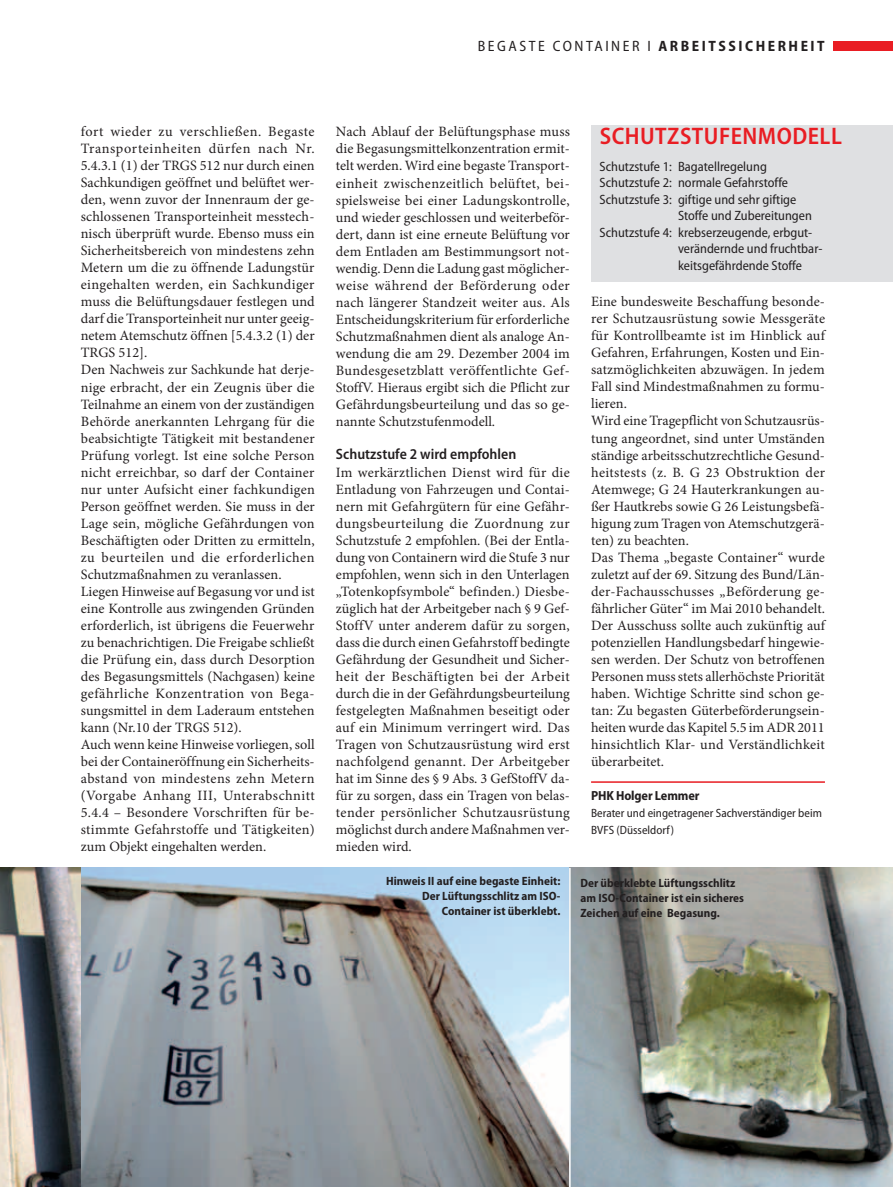
<style>
.page{position:relative;width:893px;height:1187px;background:#fff}
.page>*{position:absolute;margin:0;border:0;box-sizing:border-box;transform-origin:0 0}
.t1{font:600 semi-condensed 24px "Myriad Pro";letter-spacing:.02em;color:#e91d23}
.t2{font:semi-condensed 15px "Myriad Pro";letter-spacing:.17em;color:#231f20}
.t3{font:600 semi-condensed 15px "Myriad Pro";color:#231f20}
.t4{font:14.25px/17px "Minion Pro";letter-spacing:.005em;color:#231f20}
.t5{font:semi-condensed 13.5px "Myriad Pro";color:#231f20}
.t6{font:700 semi-condensed 13.2px "Myriad Pro";letter-spacing:-.01em;color:#231f20}
.t7{font:700 semi-condensed 12px/15px "Myriad Pro";color:#231f20;text-align:right}
.t8{font:semi-condensed 12px/17px "Myriad Pro";color:#231f20}
.s1{font-weight:700}
</style>
<div class="page">
<div style="left:833px;top:41px;width:60px;height:10px;background:#e91d23"></div>
<hr style="left:591px;top:781px;width:234px;height:1px;background:#e91d23">
<div style="left:591px;top:125px;width:302px;height:157px;background:#dfe0e2"></div>
<img style="left:0;top:867px;width:893px;height:319px">
<hr style="left:569px;top:867px;width:2px;height:319px;background:#fff">
<hr style="left:79px;top:867px;width:2px;height:319px;background:#fff">
<p class="t2" style="left:478px;top:38px;width:348px">Beg ast e Container i <span class="s1">arbeitssich erh eit</span></p>
<p class="t4" style="left:81px;top:123px;width:236px">fort wieder zu verschließen. Begaste Transporteinheiten dürfen nach Nr.<br>5.4.3.1 (1) der TRGS 512 nur durch einen Sachkundigen geöffnet und belüftet wer&shy;den, wenn zuvor der Innenraum der ge&shy;schlossenen Transporteinheit messtech&shy;nisch überprüft wurde. Ebenso muss ein Sicherheitsbereich von mindestens zehn Metern um die zu öffnende Ladungstür eingehalten werden, ein Sachkundiger muss die Belüftungsdauer festlegen und darf die Transporteinheit nur unter geeig&shy;netem Atemschutz öffnen [5.4.3.2 (1) der TRGS 512].<br>Den Nachweis zur Sachkunde hat derje&shy;nige erbracht, der ein Zeugnis über die Teilnahme an einem von der zuständigen Behörde anerkannten Lehrgang für die beabsichtigte Tätigkeit mit bestandener Prüfung vorlegt. Ist eine solche Person nicht erreichbar, so darf der Container nur unter Aufsicht einer fachkundigen Person geöffnet werden. Sie muss in der Lage sein, mögliche Gefährdungen von Beschäftigten oder Dritten zu ermitteln, zu beurteilen und die erforderlichen Schutzmaßnahmen zu veranlassen.<br>Liegen Hinweise auf Begasung vor und ist eine Kontrolle aus zwingenden Gründen erforderlich, ist übrigens die Feuerwehr zu benachrichtigen. Die Freigabe schließt die Prüfung ein, dass durch Desorption des Begasungsmittels (Nachgasen) keine gefährliche Konzentration von Bega&shy;sungsmittel in dem Laderaum entstehen kann (Nr.10 der TRGS 512).<br>Auch wenn keine Hinweise vorliegen, soll bei der Containeröffnung ein Sicherheits&shy;abstand von mindestens zehn Metern (Vorgabe Anhang III, Unterabschnitt 5.4.4 – Besondere Vorschriften für be&shy;stimmte Gefahrstoffe und Tätigkeiten) zum Objekt eingehalten werden.</p>
<p class="t4" style="left:336px;top:123px;width:235px">Nach Ablauf der Belüftungsphase muss die Begasungsmittelkonzentration ermit&shy;telt werden. Wird eine begaste Transport&shy;einheit zwischenzeitlich belüftet, bei&shy;spielsweise bei einer Ladungskontrolle, und wieder geschlossen und weiterbeför&shy;dert, dann ist eine erneute Belüftung vor dem Entladen am Bestimmungsort not&shy;wendig. Denn die Ladung gast möglicher&shy;weise während der Beförderung oder nach längerer Standzeit weiter aus. Als Entscheidungskriterium für erforderliche Schutzmaßnahmen dient als analoge An&shy;wendung die am 29. Dezember 2004 im Bundesgesetzblatt veröffentlichte Gef-StoffV. Hieraus ergibt sich die Pflicht zur Gefährdungsbeurteilung und das so ge&shy;nannte Schutzstufenmodell.</p>
<p class="t3" style="left:336px;top:446px;width:182px">Schutzstufe 2 wird empfohlen</p>
<p class="t4" style="left:336px;top:463px;width:235px">Im werkärztlichen Dienst wird für die Entladung von Fahrzeugen und Contai&shy;nern mit Gefahrgütern für eine Gefähr&shy;dungsbeurteilung die Zuordnung zur Schutzstufe 2 empfohlen. (Bei der Entla&shy;dung von Containern wird die Stufe 3 nur empfohlen, wenn sich in den Unterlagen „Totenkopfsymbole“ befinden.) Diesbe&shy;züglich hat der Arbeitgeber nach § 9 Gef-StoffV unter anderem dafür zu sorgen, dass die durch einen Gefahrstoff bedingte Gefährdung der Gesundheit und Sicher&shy;heit der Beschäftigten bei der Arbeit durch die in der Gefährdungsbeurteilung festgelegten Maßnahmen beseitigt oder auf ein Minimum verringert wird. Das Tragen von Schutzausrüstung wird erst nachfolgend genannt. Der Arbeitgeber hat im Sinne des § 9 Abs. 3 GefStoffV da&shy;für zu sorgen, dass ein Tragen von belas&shy;tender persönlicher Schutzausrüstung möglichst durch andere Maßnahmen ver&shy;mieden wird.</p>
<h1 class="t1" style="left:600px;top:122px;width:244px">Schutzstufenmodell</h1>
<p class="t5" style="left:600px;top:159px;width:169px">Schutzstufe 1: Bagatellregelung</p>
<p class="t5" style="left:600px;top:175px;width:190px">Schutzstufe 2: normale Gefahrstoffe</p>
<p class="t5" style="left:600px;top:192px;width:198px">Schutzstufe 3: giftige und sehr giftige</p>
<p class="t5" style="left:678px;top:208px;width:135px">Stoffe und Zubereitungen</p>
<p class="t5" style="left:600px;top:225px;width:214px">Schutzstufe 4: krebserzeugende, erbgut-</p>
<p class="t5" style="left:678px;top:241px;width:146px">verändernde und fruchtbar-</p>
<p class="t5" style="left:678px;top:258px;width:125px">keitsgefährdende Stoffe</p>
<p class="t4" style="left:591px;top:293px;width:236px">Eine bundesweite Beschaffung besonde&shy;rer Schutzausrüstung sowie Messgeräte für Kontrollbeamte ist im Hinblick auf Gefahren, Erfahrungen, Kosten und Ein&shy;satzmöglichkeiten abzuwägen. In jedem Fall sind Mindestmaßnahmen zu formu&shy;lieren.<br>Wird eine Tragepflicht von Schutzausrüs&shy;tung angeordnet, sind unter Umständen ständige arbeitsschutzrechtliche Gesund&shy;heitstests (z. B. G 23 Obstruktion der Atemwege; G 24 Hauterkrankungen au&shy;ßer Hautkrebs sowie G 26 Leistungsbefä&shy;higung zum Tragen von Atemschutzgerä&shy;ten) zu beachten.<br>Das Thema „begaste Container“ wurde zuletzt auf der 69. Sitzung des Bund/Län&shy;der-Fachausschusses „Beförderung ge&shy;fährlicher Güter“ im Mai 2010 behandelt.<br>Der Ausschuss sollte auch zukünftig auf potenziellen Handlungsbedarf hingewie&shy;sen werden. Der Schutz von betroffenen Personen muss stets allerhöchste Priorität haben. Wichtige Schritte sind schon ge&shy;tan: Zu begasten Güterbeförderungsein&shy;heiten wurde das Kapitel 5.5 im ADR 2011 hinsichtlich Klar- und Verständlichkeit überarbeitet.</p>
<p class="t6" style="left:591px;top:788px;width:110px">PHK Holger Lemmer</p>
<p class="t8" style="left:591px;top:804px;width:232px">Berater und eingetragener Sachverständiger beim<br>BVFS (Düsseldorf)</p>
<p class="t7" style="left:386px;top:874px;width:176px">Hinweis II auf eine begaste Einheit:<br>Der Lüftungsschlitz am ISO-<br>Container ist überklebt.</p>
<p class="t7" style="left:580px;top:875px;width:165px;text-align:left">Der überklebte Lüftungsschlitz am ISO-Container ist ein sicheres<br>Zeichen auf eine Begasung.</p>
</div>
